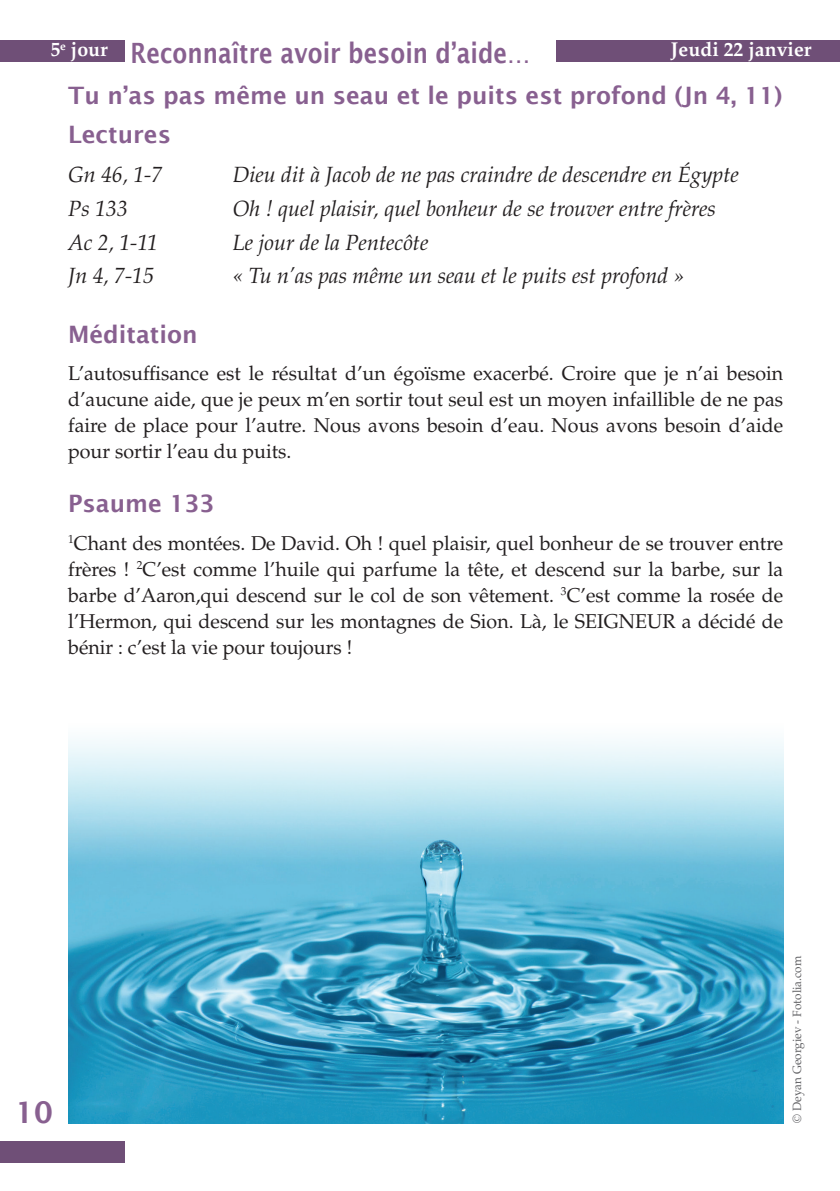
<style>
.page{position:relative;width:840px;height:1191px;background:#fff}
.page>*{position:absolute;margin:0;border:0;box-sizing:border-box;transform-origin:0 0}
.t1{font:600 30px "Lucida Sans";color:#886090}
.t2{font:600 28px "Lucida Sans";color:#886090;scale:.83 1}
.t3{font:600 24px/39.4px "Lucida Sans";color:#886090}
.t4{font:italic 22px "Palatino LT Std";color:#231f20}
.t5{font:20px/26px "Palatino LT Std";color:#231f20;text-align:justify}
.t6{font:700 20px "Palatino LT Std";color:#fff}
.t7{font:12px "Palatino LT Std";color:#636366}
</style>
<div class="page">
<div style="left:0;top:1141px;width:125px;height:21px;background:#6f4f77"></div>
<div style="left:0;top:40px;width:125px;height:22px;background:#6f4f77"></div>
<svg style="left:839px;top:40px;width:1px;height:22px"></svg>
<div style="left:556px;top:40px;width:283px;height:22px;background:#6f4f77"></div>
<img style="left:68px;top:739px;width:714px;height:384px">
<h2 class="t2" style="left:130px;top:37px;width:483px">Reconnaître avoir besoin d’aide…</h2>
<p class="t6" style="left:50px;top:38px;width:59px">5<sup>e</sup> jour</p>
<p class="t6" style="left:670px;top:38px;width:142px">Jeudi 22 janvier</p>
<p class="t3" style="left:68px;top:75px;width:715px">Tu n’as pas même un seau et le puits est profond (Jn 4, 11)<br>Lectures</p>
<p class="t4" style="left:68px;top:162px;width:96px">Gn 46, 1-7</p>
<p class="t4" style="left:232px;top:162px;width:507px">Dieu dit à Jacob de ne pas craindre de descendre en Égypte</p>
<p class="t4" style="left:68px;top:196px;width:61px">Ps 133</p>
<p class="t4" style="left:232px;top:196px;width:484px">Oh ! quel plaisir, quel bonheur de se trouver entre frères</p>
<p class="t4" style="left:68px;top:229px;width:91px">Ac 2, 1-11</p>
<p class="t4" style="left:232px;top:229px;width:197px">Le jour de la Pentecôte</p>
<p class="t4" style="left:68px;top:263px;width:87px">Jn 4, 7-15</p>
<p class="t4" style="left:232px;top:263px;width:453px">« Tu n’as pas même un seau et le puits est profond »</p>
<p class="t3" style="left:68px;top:315px;width:131px">Méditation</p>
<p class="t5" style="left:68px;top:361px;width:716px">L’autosuffisance est le résultat d’un égoïsme exacerbé. Croire que je n’ai besoin d’aucune aide, que je peux m’en sortir tout seul est un moyen infaillible de ne pas faire de place pour l’autre. Nous avons besoin d’eau. Nous avons besoin d’aide pour sortir l’eau du puits.</p>
<p class="t3" style="left:68px;top:484px;width:148px">Psaume 133</p>
<p class="t5" style="left:68px;top:530px;width:716px"><sup>1</sup>Chant des montées. De David. Oh ! quel plaisir, quel bonheur de se trouver entre frères ! <sup>2</sup>C’est comme l’huile qui parfume la tête, et descend sur la barbe, sur la barbe d’Aaron,qui descend sur le col de son vêtement. <sup>3</sup>C’est comme la rosée de l’Hermon, qui descend sur les montagnes de Sion. Là, le SEIGNEUR a décidé de bénir : c’est la vie pour toujours !</p>
<h1 class="t1" style="left:15px;top:1095px;width:39px">10</h1>
<p class="t7" style="left:789px;top:1123px;width:169px;rotate:-90deg">© Deyan Georgiev - Fotolia.com</p>
</div>
